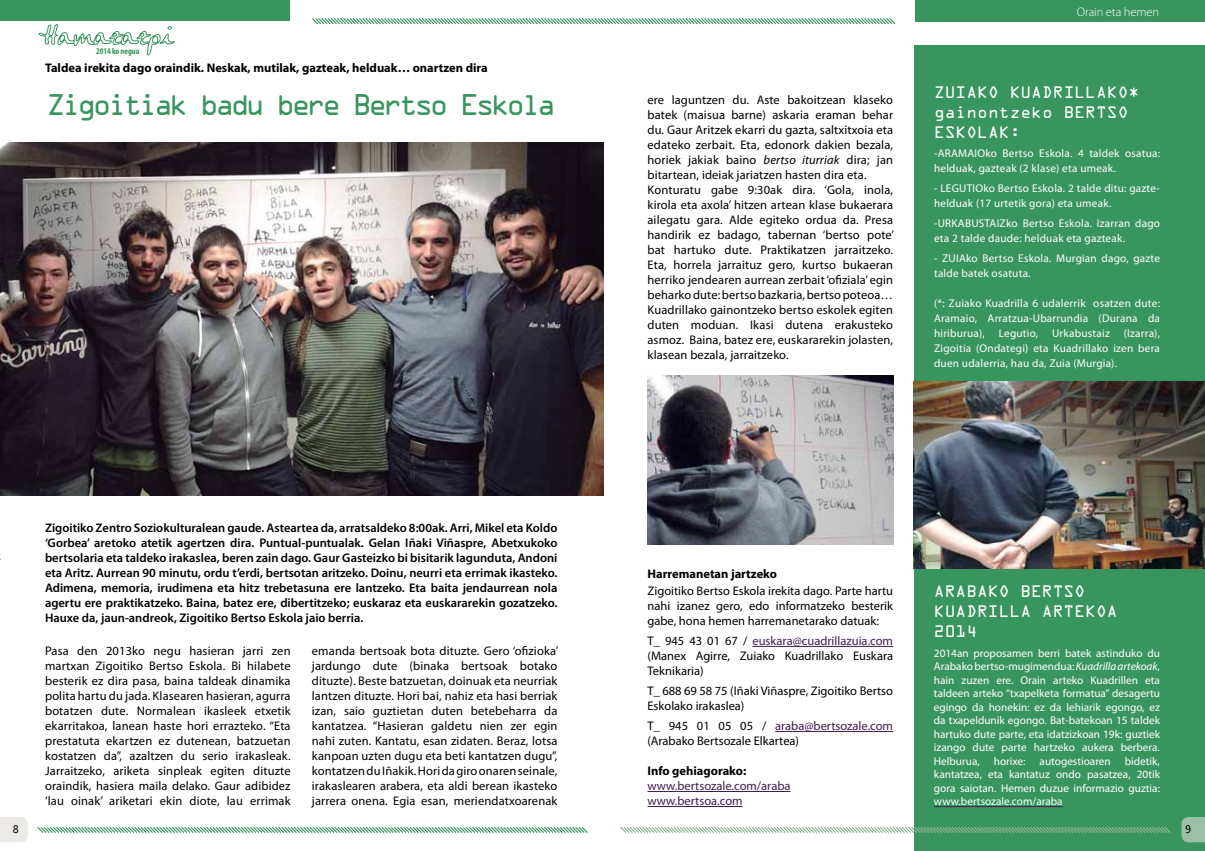
<style>
.page{position:relative;width:1205px;height:851px;background:#fff}
.page>*{position:absolute;margin:0;border:0;box-sizing:border-box;transform-origin:0 0}
.t1{font:26.88px "OCRA Std";letter-spacing:-.15em;color:#39955e}
.t2{font:15px/20px "OCRA Std";color:#fff}
.t3{font:12.5px/15px "Myriad Pro";letter-spacing:.01em;color:#000;text-align:justify}
.t4{font:600 12.5px/15px "Myriad Pro";color:#000;text-align:justify}
.t5{font:700 12.5px "Myriad Pro";color:#000}
.t6{font:12.5px/15px "Myriad Pro";color:#401d53}
.t7{font:300 12.5px "Myriad Pro";letter-spacing:-.01em;color:#fff}
.t8{font:11.25px/13.5px "Myriad Pro";letter-spacing:.02em;color:#fff}
.t9{font:11.25px "Monotypecom";color:#000}
.t10{font:700 condensed 8.75px "Myriad Pro";letter-spacing:-.01em;color:#39955e}
.s1{font-style:italic}
.s2{color:#401d53}
</style>
<div class="page">
<hr style="left:752px;top:646px;width:141px;height:1px;background:#401d53">
<hr style="left:775px;top:731px;width:118px;height:1px;background:#401d53">
<hr style="left:647px;top:791px;width:143px;height:1px;background:#401d53">
<hr style="left:647px;top:806px;width:95px;height:1px;background:#401d53">
<div style="left:914px;top:45px;width:291px;height:400px;background:#39955e"></div>
<div style="left:914px;top:484px;width:291px;height:366px;background:#39955e"></div>
<svg style="left:1181px;top:817px;width:24px;height:25px"></svg>
<svg style="left:620px;top:827px;width:551px;height:6px"></svg>
<div style="left:915px;top:0;width:290px;height:21px;background:#39955e"></div>
<svg style="left:0;top:817px;width:28px;height:25px"></svg>
<svg style="left:37px;top:827px;width:551px;height:6px;background:#a0ccb2"></svg>
<svg style="left:312px;top:18px;width:584px;height:7px"></svg>
<svg style="left:39px;top:24px;width:136px;height:31px"></svg>
<div style="left:0;top:0;width:289px;height:21px;background:#39955e"></div>
<img style="left:0;top:143px;width:603px;height:352px">
<img style="left:647px;top:375px;width:246px;height:169px">
<hr style="left:934px;top:806px;width:128px;height:1px;background:#401d53">
<img style="left:913px;top:381px;width:292px;height:187px">
<p class="t10" style="left:96px;top:45px;width:45px">2014 ko negua</p>
<p class="t5" style="left:45px;top:60px;width:444px">Taldea irekita dago oraindik. Neskak, mutilak, gazteak, helduak… onartzen dira</p>
<h1 class="t1" style="left:46px;top:93px;width:511px">Zigoitiak badu bere Bertso Eskola</h1>
<p class="t9" style="left:12px;top:823px;width:8px">8</p>
<p class="t4" style="left:45px;top:519px;width:514px">Zigoitiko Zentro Soziokulturalean gaude. Asteartea da, arratsaldeko 8:00ak. Arri, Mikel eta Koldo ‘Gorbea’ aretoko atetik agertzen dira. Puntual-puntualak. Gelan Iñaki Viñaspre, Abetxukoko bertsolaria eta taldeko irakaslea, beren zain dago. Gaur Gasteizko bi bisitarik lagunduta, Andoni eta Aritz. Aurrean 90 minutu, ordu t’erdi, bertsotan aritzeko. Doinu, neurri eta errimak ikasteko.<br>Adimena, memoria, irudimena eta hitz trebetasuna ere lantzeko. Eta baita jendaurrean nola agertu ere praktikatzeko. Baina, batez ere, dibertitzeko; euskaraz eta euskararekin gozatzeko.<br>Hauxe da, jaun-andreok, Zigoitiko Bertso Eskola jaio berria.</p>
<p class="t3" style="left:45px;top:642px;width:247px">Pasa den 2013ko negu hasieran jarri zen martxan Zigoitiko Bertso Eskola. Bi hilabete besterik ez dira pasa, baina taldeak dinamika polita hartu du jada. Klasearen hasieran, agurra botatzen dute. Normalean ikasleek etxetik ekarritakoa, lanean haste hori errazteko. “Eta prestatuta ekartzen ez dutenean, batzuetan kostatzen da”, azaltzen du serio irakasleak.<br>Jarraitzeko, ariketa sinpleak egiten dituzte oraindik, hasiera maila delako. Gaur adibidez ‘lau oinak’ ariketari ekin diote, lau errimak</p>
<p class="t3" style="left:312px;top:642px;width:248px">emanda bertsoak bota dituzte. Gero ‘ofizioka’ jardungo dute (binaka bertsoak botako dituzte). Beste batzuetan, doinuak eta neurriak lantzen dituzte. Hori bai, nahiz eta hasi berriak izan, saio guztietan duten betebeharra da kantatzea. “Hasieran galdetu nien zer egin nahi zuten. Kantatu, esan zidaten. Beraz, lotsa kanpoan uzten dugu eta beti kantatzen dugu”, kontatzen du Iñakik. Hori da giro onaren seinale, irakaslearen arabera, eta aldi berean ikasteko jarrera onena. Egia esan, meriendatxoarenak</p>
<p class="t3" style="left:647px;top:92px;width:248px;text-align:left">ere laguntzen du. Aste bakoitzean klaseko batek (maisua barne) askaria eraman behar du. Gaur Aritzek ekarri du gazta, saltxitxoia eta edateko zerbait. Eta, edonork dakien bezala, horiek jakiak baino <span class="s1">bertso iturriak</span> dira; jan bitartean, ideiak jariatzen hasten dira eta.<br>Konturatu gabe 9:30ak dira. ‘Gola, inola, kirola eta axola’ hitzen artean klase bukaerara ailegatu gara. Alde egiteko ordua da. Presa handirik ez badago, tabernan ‘bertso pote’ bat hartuko dute. Praktikatzen jarraitzeko.<br>Eta, horrela jarraituz gero, kurtso bukaeran herriko jendearen aurrean zerbait ‘ofiziala’ egin beharko dute: bertso bazkaria, bertso poteoa… Kuadrillako gainontzeko bertso eskolek egiten duten moduan. Ikasi dutena erakusteko asmoz. Baina, batez ere, euskararekin jolasten, klasean bezala, jarraitzeko.</p>
<p class="t7" style="left:1077px;top:4px;width:84px">Orain eta hemen</p>
<p class="t2" style="left:934px;top:84px;width:207px">ZUIAKO KUADRILLAKO* gainontzeko BERTSO<br>ESKOLAK:</p>
<p class="t8" style="left:934px;top:145px;width:227px;line-height:15px">-ARAMAIOko Bertso Eskola. 4 taldek osatua: helduak, gazteak (2 klase) eta umeak.</p>
<p class="t8" style="left:934px;top:180px;width:227px;line-height:15px">- LEGUTIOko Bertso Eskola. 2 talde ditu: gazte&shy;helduak (17 urtetik gora) eta umeak.</p>
<p class="t8" style="left:934px;top:215px;width:227px;line-height:15px">-URKABUSTAIZko Bertso Eskola. Izarran dago eta 2 talde daude: helduak eta gazteak.</p>
<p class="t8" style="left:934px;top:250px;width:228px;line-height:15px">- ZUIAko Bertso Eskola. Murgian dago, gazte talde batek osatuta.</p>
<p class="t8" style="left:934px;top:295px;width:227px;line-height:15px;text-align:justify">(*: Zuiako Kuadrilla 6 udalerrik osatzen dute:<br>Aramaio, Arratzua-Ubarrundia (Durana da hiriburua), Legutio, Urkabustaiz (Izarra), Zigoitia (Ondategi) eta Kuadrillako izen bera duen udalerria, hau da, Zuia (Murgia).</p>
<p class="t5" style="left:647px;top:565px;width:131px">Harremanetan jartzeko</p>
<p class="t3" style="left:647px;top:583px;width:247px">Zigoitiko Bertso Eskola irekita dago. Parte hartu nahi izanez gero, edo informatzeko besterik gabe, hona hemen harremanetarako datuak:</p>
<p class="t3" style="left:647px;top:633px;width:247px">T_ 945 43 01 67 / <span class="s2">euskara@cuadrillazuia.com </span>(Manex Agirre, Zuiako Kuadrillako Euskara Teknikaria)</p>
<p class="t3" style="left:647px;top:683px;width:247px">T_ 688 69 58 75 (Iñaki Viñaspre, Zigoitiko Bertso<br>Eskolako irakaslea)</p>
<p class="t3" style="left:647px;top:718px;width:247px">T_ 945 01 05 05 / <span class="s2">araba@bertsozale.com </span>(Arabako Bertsozale Elkartea)</p>
<p class="t5" style="left:647px;top:762px;width:100px">Info gehiagorako:</p>
<p class="t6" style="left:647px;top:778px;width:144px">www.bertsozale.com/araba www.bertsoa.com</p>
<p class="t2" style="left:934px;top:582px;width:185px">ARABAKO BERTSO<br>KUADRILLA ARTEKOA<br>2014</p>
<p class="t8" style="left:934px;top:646px;width:227px;text-align:justify">2014an proposamen berri batek astinduko du Arabako bertso-mugimendua: <span class="s1">Kuadrilla artekoak</span>, hain zuzen ere. Orain arteko Kuadrillen eta taldeen arteko “txapelketa formatua” desagertu egingo da honekin: ez da lehiarik egongo, ez da txapeldunik egongo. Bat-batekoan 15 taldek hartuko dute parte, eta idatzizkoan 19k: guztiek izango dute parte hartzeko aukera berbera.<br>Helburua, horixe: autogestioaren bidetik, kantatzea, eta kantatuz ondo pasatzea, 20tik gora saiotan. Hemen duzue informazio guztia: www.bertsozale.com/araba</p>
<p class="t9" style="left:1184px;top:822px;width:8px">9</p>
</div>
